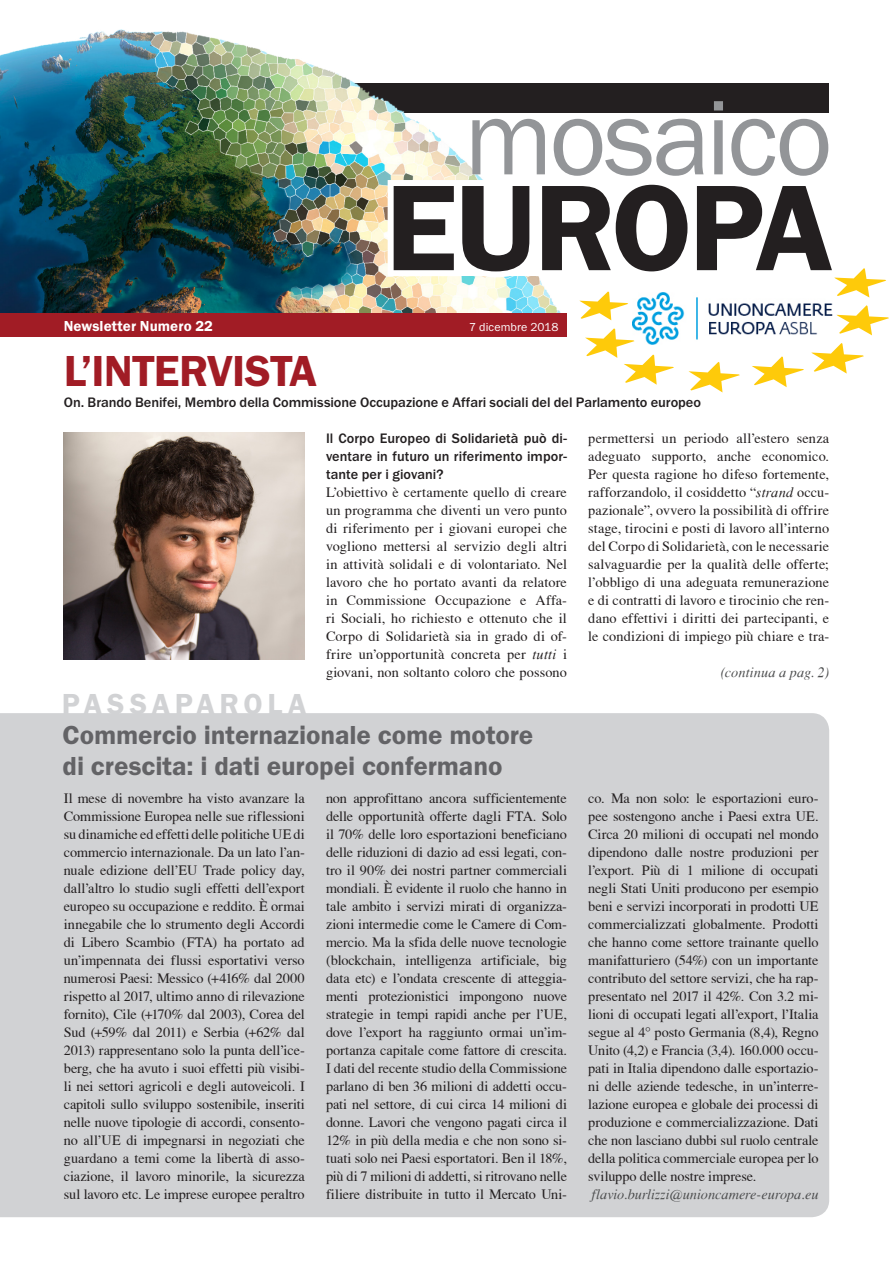
<style>
.page{position:relative;width:893px;height:1263px;background:#fff}
.page>*{position:absolute;margin:0;border:0;box-sizing:border-box;transform-origin:0 0}
.t1{font:600 126.15px "Franklin Gothic Itc T";letter-spacing:-.025em;color:#231f20}
.t2{font:109.65px "Franklin Gothic Itc T";letter-spacing:-.03em;color:#939598}
.t3{font:600 45px "Franklin Gothic Itc T";letter-spacing:-.015em;color:#a11c25}
.t4{font:600 30px "Franklin Gothic Itc T";letter-spacing:.16em;color:#d1d2d4}
.t5{font:600 27px/31.5px "Franklin Gothic Itc T";letter-spacing:-.005em;color:#636366}
.t6{font:600 15px "Franklin Gothic Itc T";letter-spacing:.005em;color:#fff}
.t7{font:14.25px/18px "T Acc LAD";color:#231f20;text-align:justify}
.t8{font:500 14.25px/18px "Franklin Gothic Itc T";color:#231f20;text-align:justify}
.t9{font:14.25px "T Acc LAD Italic";color:#4b4c4d}
.t10{font:12px "Franklin Gothic Itc T";letter-spacing:.005em;color:#fff}
.s1{font-family:"T Acc LAD Italic"}
</style>
<div class="page">
<div style="left:0;top:713px;width:829px;height:504px;background:#d1d2d4"></div>
<div style="left:64px;top:83px;width:765px;height:29px;background:#231f20"></div>
<img style="left:0;top:30px;width:561px;height:283px">
<div style="left:0;top:313px;width:567px;height:23px;background:#a11c25"></div>
<svg style="left:382px;top:166px;width:507px;height:226px"></svg>
<img style="left:64px;top:432px;width:241px;height:227px">
<h2 class="t2" style="left:464px;top:74px;width:370px">mosaico</h2>
<h1 class="t1" style="left:385px;top:155px;width:449px">EUROPA</h1>
<p class="t6" style="left:64px;top:317px;width:151px">Newsletter Numero 22</p>
<p class="t10" style="left:469px;top:319px;width:91px">7 dicembre 2018</p>
<h3 class="t3" style="left:64px;top:344px;width:255px">L’INTERVISTA</h3>
<p class="t8" style="left:64px;top:393px;width:639px">On. Brando Benifei, Membro della Commissione Occupazione e Affari sociali del del Parlamento europeo</p>
<h3 class="t4" style="left:62px;top:686px;width:246px">PASSAPAROLA</h3>
<p class="t8" style="left:326px;top:429px;width:242px">Il Corpo Europeo di Solidarietà può di&shy;ventare in futuro un riferimento impor&shy;tante per i giovani?</p>
<p class="t7" style="left:326px;top:483px;width:242px">L’obiettivo è certamente quello di creare un programma che diventi un vero punto di riferimento per i giovani europei che vogliono mettersi al servizio degli altri in attività solidali e di volontariato. Nel lavoro che ho portato avanti da relatore in Commissione Occupazione e Affa&shy;ri Sociali, ho richiesto e ottenuto che il Corpo di Solidarietà sia in grado di of&shy;frire un’opportunità concreta per <span class="s1">tutti</span> i giovani, non soltanto coloro che possono</p>
<p class="t7" style="left:588px;top:429px;width:242px">permettersi un periodo all’estero senza adeguato supporto, anche economico.<br>Per questa ragione ho difeso fortemente, rafforzandolo, il cosiddetto “<span class="s1">strand</span> occu&shy;pazionale”, ovvero la possibilità di offrire stage, tirocini e posti di lavoro all’interno del Corpo di Solidarietà, con le necessarie salvaguardie per la qualità delle offerte; l’obbligo di una adeguata remunerazione e di contratti di lavoro e tirocinio che ren&shy;dano effettivi i diritti dei partecipanti, e le condizioni di impiego più chiare e tra-</p>
<p class="t9" style="left:721px;top:664px;width:110px">(continua a pag. 2)</p>
<h3 class="t5" style="left:63px;top:718px;width:472px">Commercio internazionale come motore di crescita: i dati europei confermano</h3>
<p class="t7" style="left:326px;top:789px;width:242px">non approfittano ancora sufficientemente delle opportunità offerte dagli FTA. Solo il 70% delle loro esportazioni beneficiano delle riduzioni di dazio ad essi legati, con&shy;tro il 90% dei nostri partner commerciali mondiali. È evidente il ruolo che hanno in tale ambito i servizi mirati di organizza&shy;zioni intermedie come le Camere di Com&shy;mercio. Ma la sfida delle nuove tecnologie (blockchain, intelligenza artificiale, big data etc) e l’ondata crescente di atteggia&shy;menti protezionistici impongono nuove strategie in tempi rapidi anche per l’UE, dove l’export ha raggiunto ormai un’im&shy;portanza capitale come fattore di crescita.<br>I dati del recente studio della Commissione parlano di ben 36 milioni di addetti occu&shy;pati nel settore, di cui circa 14 milioni di donne. Lavori che vengono pagati circa il 12% in più della media e che non sono si&shy;tuati solo nei Paesi esportatori. Ben il 18%, più di 7 milioni di addetti, si ritrovano nelle filiere distribuite in tutto il Mercato Uni-</p>
<p class="t7" style="left:588px;top:789px;width:232px">co. Ma non solo: le esportazioni euro&shy;pee sostengono anche i Paesi extra UE.<br>Circa 20 milioni di occupati nel mondo dipendono dalle nostre produzioni per l’export. Più di 1 milione di occupati negli Stati Uniti producono per esempio beni e servizi incorporati in prodotti UE commercializzati globalmente. Prodotti che hanno come settore trainante quello manifatturiero (54%) con un importante contributo del settore servizi, che ha rap&shy;presentato nel 2017 il 42%. Con 3.2 mi&shy;lioni di occupati legati all’export, l’Italia segue al 4° posto Germania (8,4), Regno Unito (4,2) e Francia (3,4). 160.000 occu&shy;pati in Italia dipendono dalle esportazio&shy;ni delle aziende tedesche, in un’interre&shy;lazione europea e globale dei processi di produzione e commercializzazione. Dati che non lasciano dubbi sul ruolo centrale della politica commerciale europea per lo sviluppo delle nostre imprese.</p>
<p class="t7" style="left:64px;top:789px;width:242px">Il mese di novembre ha visto avanzare la Commissione Europea nelle sue riflessioni su dinamiche ed effetti delle politiche UE di commercio internazionale. Da un lato l’an&shy;nuale edizione dell’EU Trade policy day, dall’altro lo studio sugli effetti dell’export europeo su occupazione e reddito. È ormai innegabile che lo strumento degli Accordi di Libero Scambio (FTA) ha portato ad un’impennata dei flussi esportativi verso numerosi Paesi: Messico (+416% dal 2000 rispetto al 2017, ultimo anno di rilevazione fornito), Cile (+170% dal 2003), Corea del Sud (+59% dal 2011) e Serbia (+62% dal 2013) rappresentano solo la punta dell’ice&shy;berg, che ha avuto i suoi effetti più visibi&shy;li nei settori agricoli e degli autoveicoli. I capitoli sullo sviluppo sostenibile, inseriti nelle nuove tipologie di accordi, consento&shy;no all’UE di impegnarsi in negoziati che guardano a temi come la libertà di asso&shy;ciazione, il lavoro minorile, la sicurezza sul lavoro etc. Le imprese europee peraltro</p>
<p class="t9" style="left:592px;top:1186px;width:228px">flavio.burlizzi@unioncamere-europa.eu</p>
</div>
